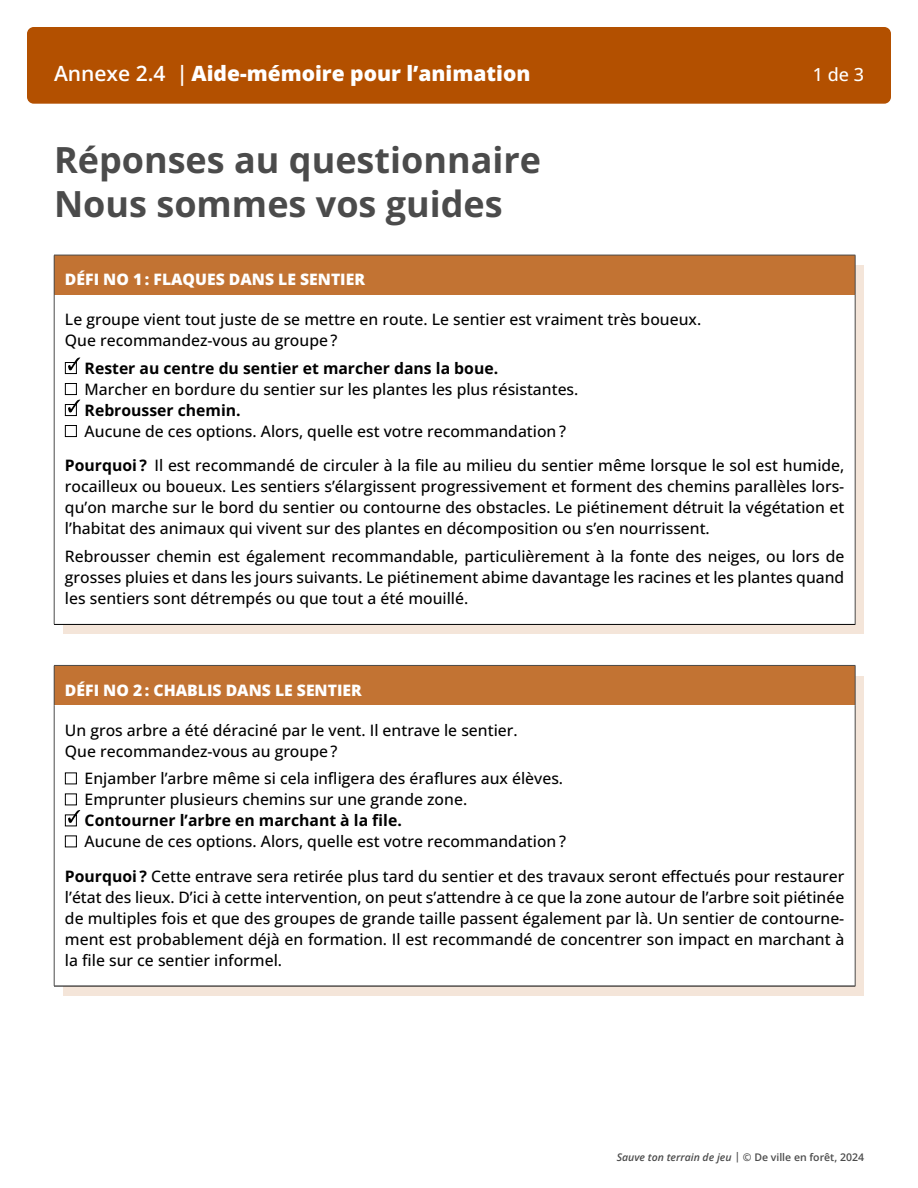
<style>
.page{position:relative;width:918px;height:1188px;background:#fff}
.page>*{position:absolute;margin:0;border:0;box-sizing:border-box;transform-origin:0 0}
.Grand_titre_2{font:700 36px/43.2px "Open Sans";color:#4b4b4b}
.t1{font:800 21px "Open Sans";color:#fff}
.t2{font:500 18px "Open Sans";color:#fff}
.Intertitre_2{font:500 15.75px/21px "Open Sans";color:#000;text-align:justify}
.Intertitre_2-2{font:700 15.75px "Open Sans";color:#000}
.Intertitre_2-3{font:800 15.75px "Open Sans";color:#fff}
.Courant{font:italic 600 10.5px "Open Sans";color:#4b4b4b}
.s1{font-weight:600}
.s2{font-weight:700}
.s3{font-style:normal}
</style>
<div class="page">
<div style="left:27px;top:27px;width:864px;height:77px;background:#b35000;border-radius:7px"></div>
<div style="left:63px;top:266px;width:801px;height:368px;background:#f4e5d9"></div>
<div style="left:54px;top:255px;width:801px;height:40px;background:#c27333"></div>
<div style="left:54px;top:295px;width:801px;height:329px;background:#fff"></div>
<hr style="left:54px;top:624px;width:801px;height:1px;background:#000">
<hr style="left:54px;top:255px;width:801px;height:1px;background:#4b4b4b">
<hr style="left:54px;top:255px;width:1px;height:40px;background:#4b4b4b">
<hr style="left:855px;top:255px;width:1px;height:40px;background:#4b4b4b">
<hr style="left:54px;top:295px;width:1px;height:329px;background:#4b4b4b">
<hr style="left:855px;top:295px;width:1px;height:329px;background:#4b4b4b">
<div style="left:65px;top:362px;width:12px;height:12px;border:1px solid #000"></div>
<div style="left:65px;top:383px;width:12px;height:12px;border:1px solid #000"></div>
<div style="left:65px;top:404px;width:12px;height:12px;border:1px solid #000"></div>
<div style="left:65px;top:425px;width:12px;height:12px;border:1px solid #000"></div>
<svg style="left:68px;top:357px;width:12px;height:13px"></svg>
<svg style="left:68px;top:400px;width:12px;height:12px"></svg>
<div style="left:63px;top:676px;width:801px;height:320px;background:#f4e5d9"></div>
<div style="left:54px;top:665px;width:801px;height:40px;background:#c27333"></div>
<div style="left:54px;top:705px;width:801px;height:281px;background:#fff"></div>
<hr style="left:54px;top:986px;width:801px;height:1px;background:#000">
<hr style="left:54px;top:665px;width:801px;height:1px;background:#4b4b4b">
<hr style="left:54px;top:666px;width:1px;height:39px;background:#4b4b4b">
<hr style="left:855px;top:666px;width:1px;height:39px;background:#4b4b4b">
<hr style="left:54px;top:705px;width:1px;height:281px;background:#4b4b4b">
<hr style="left:855px;top:705px;width:1px;height:281px;background:#4b4b4b">
<div style="left:65px;top:773px;width:12px;height:11px;border:1px solid #000"></div>
<div style="left:65px;top:794px;width:12px;height:11px;border:1px solid #000"></div>
<div style="left:65px;top:815px;width:12px;height:11px;border:1px solid #000"></div>
<div style="left:65px;top:836px;width:12px;height:11px;border:1px solid #000"></div>
<svg style="left:68px;top:810px;width:12px;height:13px"></svg>
<p class="t1" style="left:54px;top:59px;width:478px"><span class="s1">Annexe 2.4 |</span> Aide-mémoire pour l’animation</p>
<p class="Grand_titre_2" style="left:54px;top:138px;width:489px">Réponses au questionnaire<br>Nous sommes vos guides</p>
<p class="t2" style="left:813px;top:63px;width:53px">1 de 3</p>
<p class="Intertitre_2-3" style="left:65px;top:269px;width:302px">DÉFI NO 1 : FLAQUES DANS LE SENTIER</p>
<p class="Intertitre_2" style="left:65px;top:309px;width:638px">Le groupe vient tout juste de se mettre en route. Le sentier est vraiment très boueux.<br>Que recommandez-vous au groupe ?</p>
<p class="Intertitre_2-2" style="left:85px;top:357px;width:415px">Rester au centre du sentier et marcher dans la boue.</p>
<p class="Intertitre_2" style="left:85px;top:378px;width:495px">Marcher en bordure du sentier sur les plantes les plus résistantes.</p>
<p class="Intertitre_2-2" style="left:85px;top:399px;width:157px">Rebrousser chemin.</p>
<p class="Intertitre_2" style="left:85px;top:420px;width:483px">Aucune de ces options. Alors, quelle est votre recommandation ?</p>
<p class="Intertitre_2" style="left:65px;top:455px;width:781px"><span class="s2">Pourquoi ?</span> Il est recommandé de circuler à la file au milieu du sentier même lorsque le sol est humide, rocailleux ou boueux. Les sentiers s’élargissent progressivement et forment des chemins parallèles lors&shy;qu’on marche sur le bord du sentier ou contourne des obstacles. Le piétinement détruit la végétation et l’habitat des animaux qui vivent sur des plantes en décomposition ou s’en nourrissent.</p>
<p class="Intertitre_2" style="left:65px;top:546px;width:781px">Rebrousser chemin est également recommandable, particulièrement à la fonte des neiges, ou lors de grosses pluies et dans les jours suivants. Le piétinement abime davantage les racines et les plantes quand les sentiers sont détrempés ou que tout a été mouillé.</p>
<p class="Intertitre_2-3" style="left:65px;top:679px;width:298px">DÉFI NO 2 : CHABLIS DANS LE SENTIER</p>
<p class="Intertitre_2" style="left:65px;top:719px;width:454px">Un gros arbre a été déraciné par le vent. Il entrave le sentier.<br>Que recommandez-vous au groupe ?</p>
<p class="Intertitre_2" style="left:85px;top:768px;width:480px">Enjamber l’arbre même si cela infligera des éraflures aux élèves.</p>
<p class="Intertitre_2" style="left:85px;top:789px;width:384px">Emprunter plusieurs chemins sur une grande zone.</p>
<p class="Intertitre_2-2" style="left:85px;top:810px;width:319px">Contourner l’arbre en marchant à la file.</p>
<p class="Intertitre_2" style="left:85px;top:831px;width:483px">Aucune de ces options. Alors, quelle est votre recommandation ?</p>
<p class="Intertitre_2" style="left:65px;top:865px;width:781px"><span class="s2">Pourquoi ?</span> Cette entrave sera retirée plus tard du sentier et des travaux seront effectués pour restaurer l’état des lieux. D’ici à cette intervention, on peut s’attendre à ce que la zone autour de l’arbre soit piétinée de multiples fois et que des groupes de grande taille passent également par là. Un sentier de contourne&shy;ment est probablement déjà en formation. Il est recommandé de concentrer son impact en marchant à la file sur ce sentier informel.</p>
<p class="Courant" style="left:617px;top:1150px;width:249px">Sauve ton terrain de jeu | <span class="s3">© De ville en forêt, 2024</span></p>
</div>
